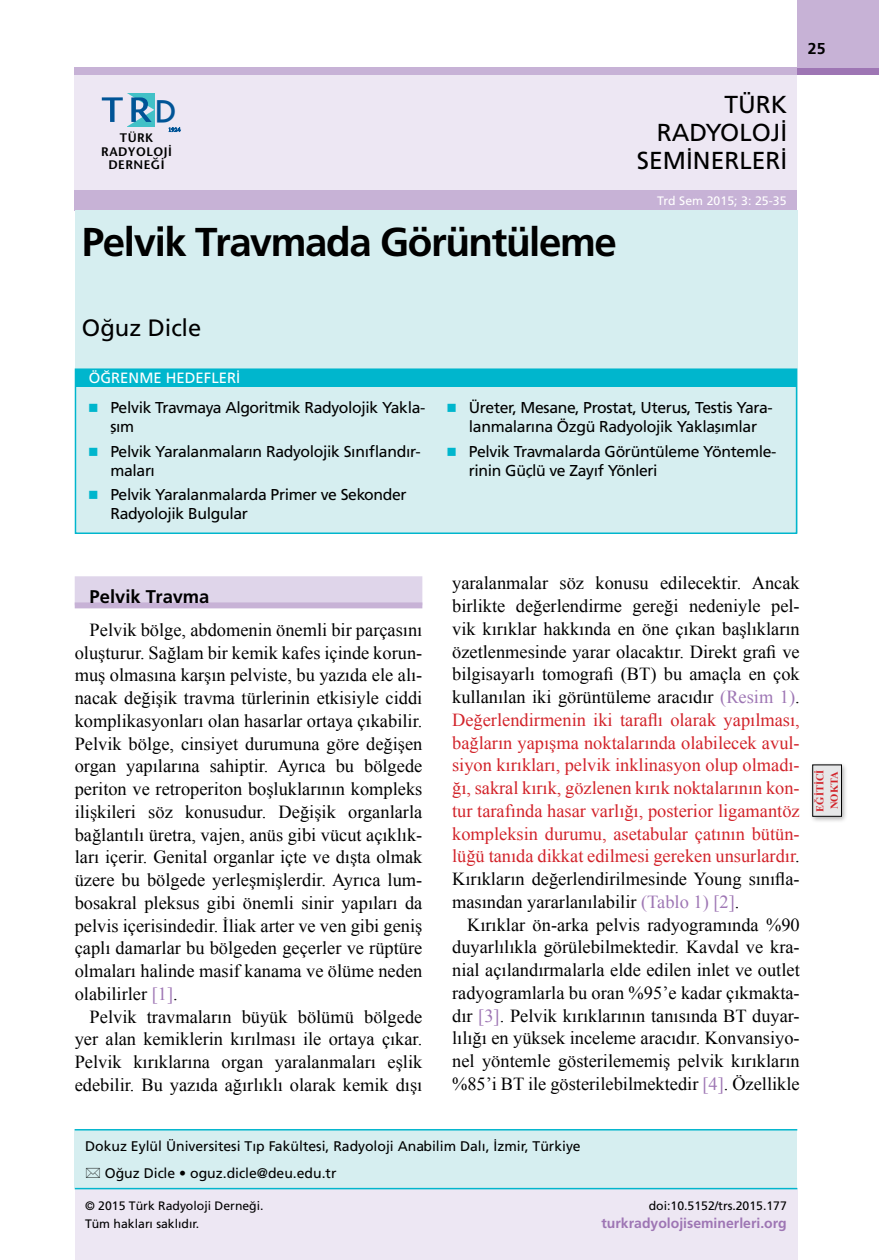
<style>
.page{position:relative;width:879px;height:1260px;background:#fff}
.page>*{position:absolute;margin:0;border:0;box-sizing:border-box;transform-origin:0 0}
.t1{font:40.25px "Frutiger Bold Tr";letter-spacing:-.035em;color:#000}
.t2{font:500 32.55px "Futura";color:#005496;scale:1.05 1}
.t3{font:24.5px/28px "Frutiger Normal Tr";color:#000;text-align:right}
.t4{font:23.62px "Frutiger Normal Tr";color:#000}
.t5{font:18.38px/22.8px "Times New Roman";color:#000;text-align:justify}
.t6{font:18.38px "Frutiger Bold Tr";color:#000}
.t7{font:15.75px/19.2px "Frutiger Normal Tr";letter-spacing:-.02em;color:#000}
.t8{font:15.75px "Frutiger Bold Tr";color:#000}
.t9{font:14.88px "Frutiger Normal Tr";color:#fff}
.t10{font:14px/27.5px "Frutiger Normal Tr";color:#000}
.t11{font:14px "Frutiger Bold Tr";color:#9e76b4}
.t12{font:600 12.42px/13.5px "Stone Sans Std";letter-spacing:.04em;color:#000;text-align:center}
.t13{font:12.25px "Frutiger Normal Tr";color:#000}
.t14{font:12.25px "Frutiger Normal Tr";letter-spacing:.005em;color:#fff}
.t15{font:700 10.5px/14px "Times New Roman";color:#d2232a}
.s1{color:#00b6cd}
.s2{color:#9e76b4}
.s3{color:#d2232a}
</style>
<div class="page">
<div style="left:74px;top:75px;width:722px;height:115px;background:#ede7f3"></div>
<div style="left:796px;top:68px;width:82px;height:7px;background:#9e76b4"></div>
<div style="left:74px;top:68px;width:722px;height:7px;background:#c7b2d6"></div>
<div style="left:74px;top:190px;width:722px;height:21px;background:#c7b2d6"></div>
<div style="left:796px;top:0;width:82px;height:68px;background:#c7b2d6"></div>
<div style="left:75px;top:211px;width:721px;height:322px;background:#d6eef0"></div>
<div style="left:75px;top:368px;width:721px;height:166px;border:1px solid #00b6cd"></div>
<div style="left:75px;top:369px;width:720px;height:18px;background:#00b6cd"></div>
<div style="left:75px;top:1129px;width:721px;height:59px;background:#d6eef0"></div>
<hr style="left:75px;top:1129px;width:721px;height:2px;background:#00b6cd">
<div style="left:75px;top:1189px;width:721px;height:71px;background:#ede7f3"></div>
<hr style="left:75px;top:1188px;width:721px;height:1px;background:#00b6cd">
<div style="left:75px;top:576px;width:347px;height:29px;background:#dfd5ea"></div>
<div style="left:75px;top:602px;width:347px;height:6px;background:#c7b2d6"></div>
<svg style="left:169px;top:128px;width:11px;height:4px"></svg>
<svg style="left:102px;top:93px;width:52px;height:34px"></svg>
<div style="left:808px;top:762px;width:38px;height:61px;background:#000;opacity:.33"></div>
<div style="left:812px;top:765px;width:29px;height:51px;background:#e6e7e8"></div>
<div style="left:812px;top:765px;width:29px;height:52px;border:1px solid #000"></div>
<h2 class="t2" style="left:154px;top:92px;width:22px">D</h2>
<p class="t12" style="left:101px;top:131px;width:72px">TÜRK<br>RADYOLOJİ<br>DERNEĞİ</p>
<h1 class="t1" style="left:82px;top:218px;width:536px">Pelvik Travmada Görüntüleme</h1>
<h3 class="t3" style="left:636px;top:90px;width:152px">TÜRK<br>RADYOLOJİ<br>SEMİNERLERİ</h3>
<p class="t14" style="left:657px;top:193px;width:131px">Trd Sem 2015; 3: 25-35</p>
<p class="t8" style="left:807px;top:39px;width:19px">25</p>
<p class="t4" style="left:82px;top:314px;width:121px">Oğuz Dicle</p>
<p class="t9" style="left:89px;top:369px;width:153px">ÖĞRENME HEDEFLERİ</p>
<p class="t7" style="left:110px;top:398px;width:316px;text-indent:-22px"><span class="s1">■</span> Pelvik Travmaya Algoritmik Radyolojik Yakla&shy;şım</p>
<p class="t7" style="left:110px;top:441px;width:312px;text-indent:-22px"><span class="s1">■</span> Pelvik Yaralanmaların Radyolojik Sınıflandır&shy;maları</p>
<p class="t7" style="left:110px;top:485px;width:297px;text-indent:-22px"><span class="s1">■</span> Pelvik Yaralanmalarda Primer ve Sekonder<br>Radyolojik Bulgular</p>
<p class="t7" style="left:446px;top:398px;width:327px;text-align:center"><span class="s1">■</span> Üreter, Mesane, Prostat, Uterus, Testis Yara&shy;lanmalarına Özgü Radyolojik Yaklaşımlar</p>
<p class="t7" style="left:468px;top:441px;width:309px;text-indent:-22px"><span class="s1">■</span> Pelvik Travmalarda Görüntüleme Yöntemle&shy;rinin Güçlü ve Zayıf Yönleri</p>
<p class="t6" style="left:90px;top:585px;width:121px">Pelvik Travma</p>
<p class="t5" style="left:75px;top:618px;width:349px;text-indent:15px">Pelvik bölge, abdomenin önemli bir parçasını oluşturur. Sağlam bir kemik kafes içinde korun&shy;muş olmasına karşın pelviste, bu yazıda ele alı&shy;nacak değişik travma türlerinin etkisiyle ciddi komplikasyonları olan hasarlar ortaya çıkabilir.<br>Pelvik bölge, cinsiyet durumuna göre değişen organ yapılarına sahiptir. Ayrıca bu bölgede periton ve retroperiton boşluklarının kompleks ilişkileri söz konusudur. Değişik organlarla bağlantılı üretra, vajen, anüs gibi vücut açıklık&shy;ları içerir. Genital organlar içte ve dışta olmak üzere bu bölgede yerleşmişlerdir. Ayrıca lum&shy;bosakral pleksus gibi önemli sinir yapıları da pelvis içerisindedir. İliak arter ve ven gibi geniş çaplı damarlar bu bölgeden geçerler ve rüptüre olmaları halinde masif kanama ve ölüme neden olabilirler <span class="s2">[1]</span>.</p>
<p class="t5" style="left:75px;top:1005px;width:349px;text-indent:15px">Pelvik travmaların büyük bölümü bölgede yer alan kemiklerin kırılması ile ortaya çıkar.<br>Pelvik kırıklarına organ yaralanmaları eşlik edebilir. Bu yazıda ağırlıklı olarak kemik dışı</p>
<p class="t5" style="left:452px;top:572px;width:349px">yaralanmalar söz konusu edilecektir. Ancak birlikte değerlendirme gereği nedeniyle pel&shy;vik kırıklar hakkında en öne çıkan başlıkların özetlenmesinde yarar olacaktır. Direkt grafi ve bilgisayarlı tomografi (BT) bu amaçla en çok kullanılan iki görüntüleme aracıdır <span class="s2">(Resim 1)</span>.<br><span class="s3">Değerlendirmenin iki taraflı olarak yapılması, bağların yapışma noktalarında olabilecek avul&shy;siyon kırıkları, pelvik inklinasyon olup olmadı&shy;ğı, sakral kırık, gözlenen kırık noktalarının kon&shy;tur tarafında hasar varlığı, posterior ligamantöz kompleksin durumu, asetabular çatının bütün&shy;lüğü tanıda dikkat edilmesi gereken unsurlardır</span>.<br>Kırıkların değerlendirilmesinde Young sınıfla&shy;masından yararlanılabilir <span class="s2">(Tablo 1) [2]</span>.</p>
<p class="t5" style="left:452px;top:913px;width:349px;text-indent:15px">Kırıklar ön-arka pelvis radyogramında %90 duyarlılıkla görülebilmektedir. Kavdal ve kra&shy;nial açılandırmalarla elde edilen inlet ve outlet radyogramlarla bu oran %95’e kadar çıkmakta&shy;dır <span class="s2">[3]</span>. Pelvik kırıklarının tanısında BT duyar&shy;lılığı en yüksek inceleme aracıdır. Konvansiyo&shy;nel yöntemle gösterilememiş pelvik kırıkların %85’i BT ile gösterilebilmektedir <span class="s2">[4]</span>. Özellikle</p>
<p class="t15" style="left:812px;top:812px;width:44px;rotate:-90deg">EĞİTİCİ<br>NOKTA</p>
<p class="t10" style="left:105px;top:1132px;width:477px;text-indent:-20px">Dokuz Eylül Üniversitesi Tıp Fakültesi, Radyoloji Anabilim Dalı, İzmir, Türkiye<br>Oğuz Dicle • oguz.dicle@deu.edu.tr</p>
<p class="t13" style="left:85px;top:1199px;width:180px">© 2015 Türk Radyoloji Derneği.</p>
<p class="t13" style="left:648px;top:1199px;width:139px">doi:10.5152/trs.2015.177</p>
<p class="t13" style="left:85px;top:1216px;width:116px">Tüm hakları saklıdır.</p>
<p class="t11" style="left:601px;top:1214px;width:187px">turkradyolojiseminerleri.org</p>
</div>
